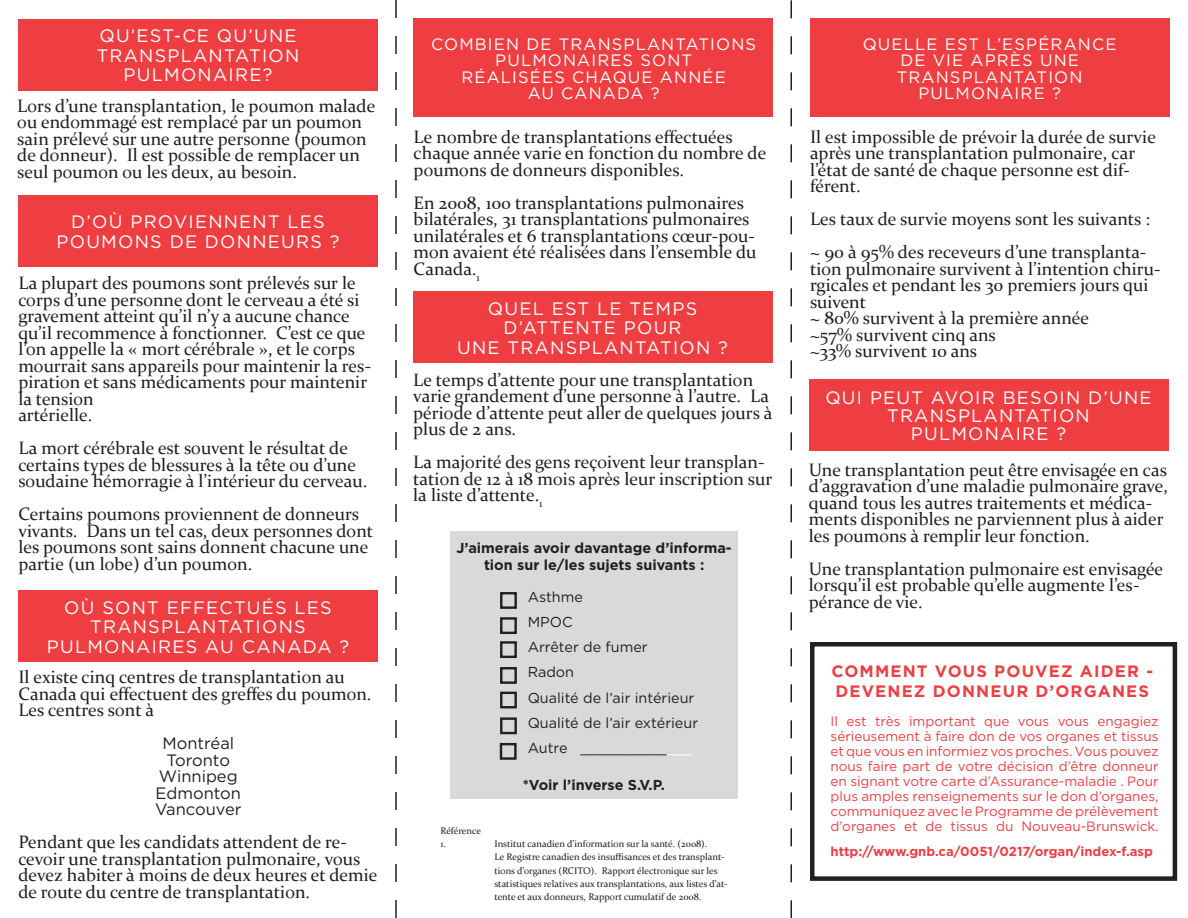
<style>
.page{position:relative;width:1188px;height:918px;background:#fff}
.page>*{position:absolute;margin:0;border:0;box-sizing:border-box;transform-origin:0 0}
.t1{font:18px/16.5px "Constantia";color:#231f20}
.t2{font:18px/19.5px "Gotham";letter-spacing:.07em;color:#fff;text-align:center}
.t3{font:16.5px/16.5px "Gotham";letter-spacing:.07em;color:#fff;text-align:center}
.t4{font:700 16.5px "Gotham";letter-spacing:.07em;color:#ef3e42}
.t5{font:16.5px "Gotham";color:#231f20}
.t6{font:14.4px "Gotham";color:#231f20}
.t7{font:700 14.4px/17.2px "Gotham";color:#231f20;text-align:center}
.t8{font:13.5px/15px "Gotham";color:#ef3e42;text-align:justify}
.t9{font:700 13.05px "Gotham";color:#ef3e42}
.t10{font:9.6px/13.2px "Constantia";color:#231f20}
.s1{color:#fff}
</style>
<div class="page">
<div style="left:810px;top:642px;width:367px;height:239px;border:4px solid #231f20"></div>
<div style="left:450px;top:531px;width:288px;height:268px;background:#d9d9d9"></div>
<div style="left:18px;top:19px;width:360px;height:72px;background:#ef3e42"></div>
<div style="left:413px;top:19px;width:360px;height:98px;background:#ef3e42"></div>
<div style="left:500px;top:592px;width:17px;height:17px;border:2px solid #231f20"></div>
<div style="left:500px;top:617px;width:17px;height:17px;border:2px solid #231f20"></div>
<div style="left:500px;top:641px;width:17px;height:17px;border:2px solid #231f20"></div>
<div style="left:500px;top:667px;width:17px;height:17px;border:2px solid #231f20"></div>
<div style="left:500px;top:692px;width:17px;height:16px;border:2px solid #231f20"></div>
<div style="left:500px;top:717px;width:17px;height:17px;border:2px solid #231f20"></div>
<div style="left:500px;top:743px;width:17px;height:17px;border:2px solid #231f20"></div>
<svg style="left:395px;top:0;width:2px;height:918px"></svg>
<svg style="left:790px;top:0;width:2px;height:918px"></svg>
<div style="left:18px;top:195px;width:360px;height:72px;background:#ef3e42"></div>
<div style="left:18px;top:590px;width:360px;height:72px;background:#ef3e42"></div>
<div style="left:810px;top:19px;width:360px;height:98px;background:#ef3e42"></div>
<div style="left:809px;top:379px;width:360px;height:72px;background:#ef3e42"></div>
<div style="left:413px;top:291px;width:360px;height:72px;background:#ef3e42"></div>
<p class="t2" style="left:99px;top:26px;width:199px">QU’EST-CE QU’UNE</p>
<p class="t2" style="left:97px;top:45px;width:204px">TRANSPLANTATION</p>
<p class="t2" style="left:124px;top:65px;width:150px">PULMONAIRE?</p>
<p class="t1" style="left:17px;top:96px;width:360px">Lors d’une transplantation, le poumon malade ou endommagé est remplacé par un poumon sain prélevé sur une autre personne (poumon de donneur). Il est possible de remplacer un seul poumon ou les deux, au besoin.</p>
<p class="t2" style="left:71px;top:212px;width:255px">D’OÙ PROVIENNENT LES</p>
<p class="t2" style="left:57px;top:231px;width:284px">POUMONS DE DONNEURS ?</p>
<p class="t1" style="left:18px;top:274px;width:354px">La plupart des poumons sont prélevés sur le corps d’une personne dont le cerveau a été si gravement atteint qu’il n’y a aucune chance qu’il recommence à fonctionner. C’est ce que l’on appelle la « mort cérébrale », et le corps mourrait sans appareils pour maintenir la res&shy;piration et sans médicaments pour maintenir la tension</p>
<p class="t1" style="left:18px;top:406px;width:76px">artérielle.</p>
<p class="t1" style="left:18px;top:439px;width:350px">La mort cérébrale est souvent le résultat de certains types de blessures à la tête ou d’une soudaine hémorragie à l’intérieur du cerveau.</p>
<p class="t1" style="left:18px;top:505px;width:356px">Certains poumons proviennent de donneurs vivants. Dans un tel cas, deux personnes dont les poumons sont sains donnent chacune une partie (un lobe) d’un poumon.</p>
<p class="t2" style="left:64px;top:597px;width:269px">OÙ SONT EFFECTUÉS LES<br>TRANSPLANTATIONS</p>
<p class="t2" style="left:47px;top:636px;width:304px">PULMONAIRES AU CANADA ?</p>
<p class="t1" style="left:18px;top:668px;width:355px">Il existe cinq centres de transplantation au<br>Canada qui effectuent des greffes du poumon.<br>Les centres sont à</p>
<p class="t5" style="left:162px;top:733px;width:73px">Montréal</p>
<p class="t5" style="left:167px;top:749px;width:65px">Toronto</p>
<p class="t5" style="left:159px;top:766px;width:80px">Winnipeg</p>
<p class="t5" style="left:156px;top:782px;width:87px">Edmonton</p>
<p class="t5" style="left:155px;top:799px;width:88px">Vancouver</p>
<p class="t1" style="left:18px;top:833px;width:361px">Pendant que les candidats attendent de re&shy;cevoir une transplantation pulmonaire, vous devez habiter à moins de deux heures et demie de route du centre de transplantation.</p>
<p class="t3" style="left:431px;top:35px;width:327px">COMBIEN DE TRANSPLANTATIONS<br>PULMONAIRES SONT</p>
<p class="t3" style="left:462px;top:68px;width:266px">RÉALISÉES CHAQUE ANNÉE</p>
<p class="t3" style="left:528px;top:85px;width:133px">AU CANADA ?</p>
<p class="t1" style="left:414px;top:127px;width:354px">Le nombre de transplantations effectuées chaque année varie en fonction du nombre de poumons de donneurs disponibles.</p>
<p class="t1" style="left:414px;top:193px;width:344px">En 2008, 100 transplantations pulmonaires bilatérales, 31 transplantations pulmonaires unilatérales et 6 transplantations cœur-pou&shy;mon avaient été réalisées dans l’ensemble du Canada.<sub>1</sub></p>
<p class="t2" style="left:488px;top:298px;width:211px">QUEL EST LE TEMPS</p>
<p class="t2" style="left:504px;top:318px;width:180px">D’ATTENTE POUR</p>
<p class="t2" style="left:457px;top:337px;width:272px">UNE TRANSPLANTATION ?</p>
<p class="t1" style="left:413px;top:371px;width:361px">Le temps d’attente pour une transplantation varie grandement d’une personne à l’autre. La période d’attente peut aller de quelques jours à plus de 2 ans.</p>
<p class="t1" style="left:413px;top:453px;width:361px">La majorité des gens reçoivent leur transplan&shy;tation de 12 à 18 mois après leur inscription sur la liste d’attente.<sub>1</sub></p>
<p class="t7" style="left:456px;top:539px;width:277px">J’aimerais avoir davantage d’informa&shy;tion sur le/les sujets suivants :</p>
<p class="t6" style="left:528px;top:587px;width:57px">Asthme</p>
<p class="t6" style="left:528px;top:613px;width:47px">MPOC</p>
<p class="t6" style="left:528px;top:638px;width:122px">Arrêter de fumer</p>
<p class="t6" style="left:528px;top:663px;width:48px">Radon</p>
<p class="t6" style="left:528px;top:688px;width:168px">Qualité de l’air intérieur</p>
<p class="t6" style="left:528px;top:713px;width:172px">Qualité de l’air extérieur</p>
<p class="t6" style="left:528px;top:739px;width:167px">Autre __________<span class="s1">___</span></p>
<p class="t7" style="left:523px;top:776px;width:144px">*Voir l’inverse S.V.P.</p>
<p class="t10" style="left:440px;top:824px;width:42px">Référence</p>
<p class="t10" style="left:440px;top:837px;width:7px">1.</p>
<p class="t10" style="left:494px;top:837px;width:235px">Institut canadien d’information sur la santé. (2008).<br>Le Registre canadien des insuffisances et des transplant&shy;tions d’organes (RCITO). Rapport électronique sur les statistiques relatives aux transplantations, aux listes d’at&shy;tente et aux donneurs, Rapport cumulatif de 2008.</p>
<p class="t3" style="left:863px;top:35px;width:255px">QUELLE EST L’ESPÉRANCE</p>
<p class="t3" style="left:897px;top:52px;width:187px;text-align:left">DE VIE APRÈS UNE<br>TRANSPLANTATION</p>
<p class="t3" style="left:918px;top:85px;width:144px">PULMONAIRE ?</p>
<p class="t1" style="left:810px;top:127px;width:348px">Il est impossible de prévoir la durée de survie après une transplantation pulmonaire, car l’état de santé de chaque personne est dif&shy;férent.</p>
<p class="t1" style="left:810px;top:210px;width:342px">Les taux de survie moyens sont les suivants :</p>
<p class="t1" style="left:810px;top:243px;width:352px">~ 90 à 95% des receveurs d’une transplanta&shy;tion pulmonaire survivent à l’intention chiru&shy;rgicales et pendant les 30 premiers jours qui suivent</p>
<p class="t1" style="left:810px;top:309px;width:281px">~ 80% survivent à la première année</p>
<p class="t1" style="left:810px;top:325px;width:187px">~57% survivent cinq ans</p>
<p class="t1" style="left:810px;top:342px;width:169px">~33% survivent 10 ans</p>
<p class="t2" style="left:825px;top:389px;width:328px;line-height:18px">QUI PEUT AVOIR BESOIN D’UNE<br>TRANSPLANTATION</p>
<p class="t2" style="left:911px;top:424px;width:157px">PULMONAIRE ?</p>
<p class="t1" style="left:809px;top:460px;width:361px">Une transplantation peut être envisagée en cas d’aggravation d’une maladie pulmonaire grave, quand tous les autres traitements et médica&shy;ments disponibles ne parviennent plus à aider les poumons à remplir leur fonction.</p>
<p class="t1" style="left:809px;top:559px;width:356px">Une transplantation pulmonaire est envisagée lorsqu’il est probable qu’elle augmente l’es&shy;pérance de vie.</p>
<p class="t4" style="left:831px;top:660px;width:323px">COMMENT VOUS POUVEZ AIDER -</p>
<p class="t4" style="left:836px;top:680px;width:315px">DEVENEZ DONNEUR D’ORGANES</p>
<p class="t8" style="left:831px;top:713px;width:329px">Il est très important que vous vous engagiez sérieusement à faire don de vos organes et tissus et que vous en informiez vos proches. Vous pouvez nous faire part de votre décision d’être donneur en signant votre carte d’Assurance-maladie . Pour plus amples renseignements sur le don d’organes, communiquez avec le Programme de prélèvement d’organes et de tissus du Nouveau-Brunswick.</p>
<p class="t9" style="left:831px;top:843px;width:324px">http://www.gnb.ca/0051/0217/organ/index-f.asp</p>
</div>
